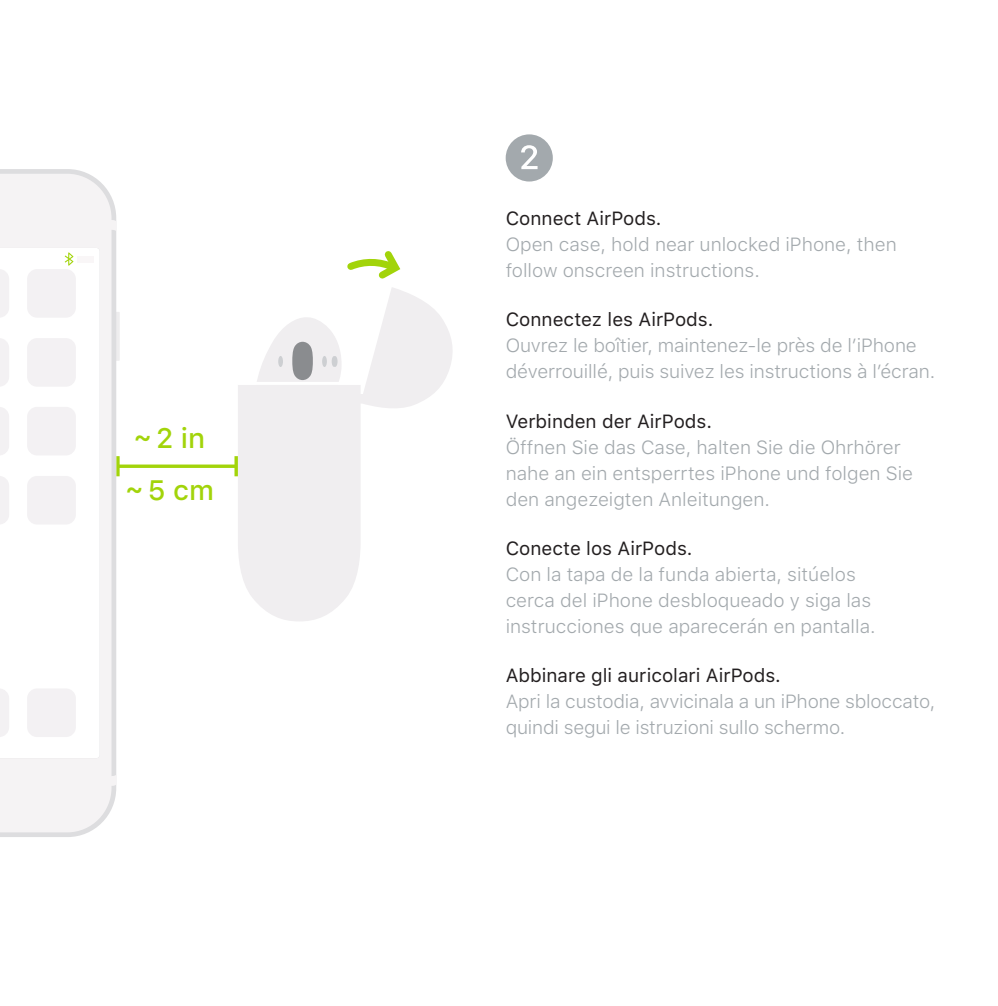
<style>
.page{position:relative;width:998px;height:1006px;background:#fff}
.page>*{position:absolute;margin:0;border:0;box-sizing:border-box;transform-origin:0 0}
.t1{font:500 28px/52px "SFUI Text";color:#a2d40a}
.Body{font:300 19.2px/26px "SFUI Text";color:#a3a9ad}
.t2{font:19.2px "SFUI Text";color:#231f20}
</style>
<div class="page">
<svg style="left:238px;top:251px;width:215px;height:370px"></svg>
<hr style="left:238px;top:382px;width:123px;height:3px;background:#fff">
<svg style="left:120px;top:464px;width:114px;height:4px"></svg>
<svg style="left:116px;top:456px;width:4px;height:20px"></svg>
<svg style="left:234px;top:456px;width:4px;height:20px"></svg>
<svg style="left:116px;top:312px;width:4px;height:49px"></svg>
<svg style="left:0;top:174px;width:116px;height:658px"></svg>
<svg style="left:0;top:269px;width:9px;height:49px"></svg>
<div style="left:27px;top:269px;width:49px;height:49px;background:#f3f1f3;border-radius:10px"></div>
<div style="left:27px;top:338px;width:49px;height:49px;background:#f3f1f3;border-radius:10px"></div>
<div style="left:27px;top:407px;width:49px;height:48px;background:#f3f1f3;border-radius:10px"></div>
<svg style="left:0;top:407px;width:9px;height:48px"></svg>
<svg style="left:0;top:338px;width:9px;height:49px"></svg>
<div style="left:27px;top:476px;width:49px;height:48px;background:#f3f1f3;border-radius:10px"></div>
<svg style="left:0;top:476px;width:9px;height:48px"></svg>
<div style="left:27px;top:688px;width:49px;height:49px;background:#f3f1f3;border-radius:10px"></div>
<svg style="left:0;top:688px;width:9px;height:49px"></svg>
<svg style="left:506px;top:134px;width:47px;height:47px"></svg>
<p class="t1" style="left:126px;top:413px;width:89px">~2 in ~5 cm</p>
<p class="t2" style="left:506px;top:205px;width:157px">Connect AirPods.</p>
<p class="Body" style="left:506px;top:232px;width:392px">Open case, hold near unlocked iPhone, then follow onscreen instructions.</p>
<p class="t2" style="left:506px;top:306px;width:209px">Connectez les AirPods.</p>
<p class="Body" style="left:506px;top:333px;width:431px">Ouvrez le boîtier, maintenez-le près de l’iPhone déverrouillé, puis suivez les instructions à l’écran.</p>
<p class="t2" style="left:506px;top:407px;width:208px">Verbinden der AirPods.</p>
<p class="Body" style="left:506px;top:434px;width:409px">Öffnen Sie das Case, halten Sie die Ohrhörer nahe an ein entsperrtes iPhone und folgen Sie den angezeigten Anleitungen.</p>
<p class="t2" style="left:506px;top:534px;width:188px">Conecte los AirPods.</p>
<p class="Body" style="left:506px;top:562px;width:371px">Con la tapa de la funda abierta, sitúelos cerca del iPhone desbloqueado y siga las instrucciones que aparecerán en pantalla.</p>
<p class="t2" style="left:506px;top:662px;width:277px">Abbinare gli auricolari AirPods.</p>
<p class="Body" style="left:506px;top:689px;width:431px">Apri la custodia, avvicinala a un iPhone sbloccato, quindi segui le istruzioni sullo schermo.</p>
</div>
